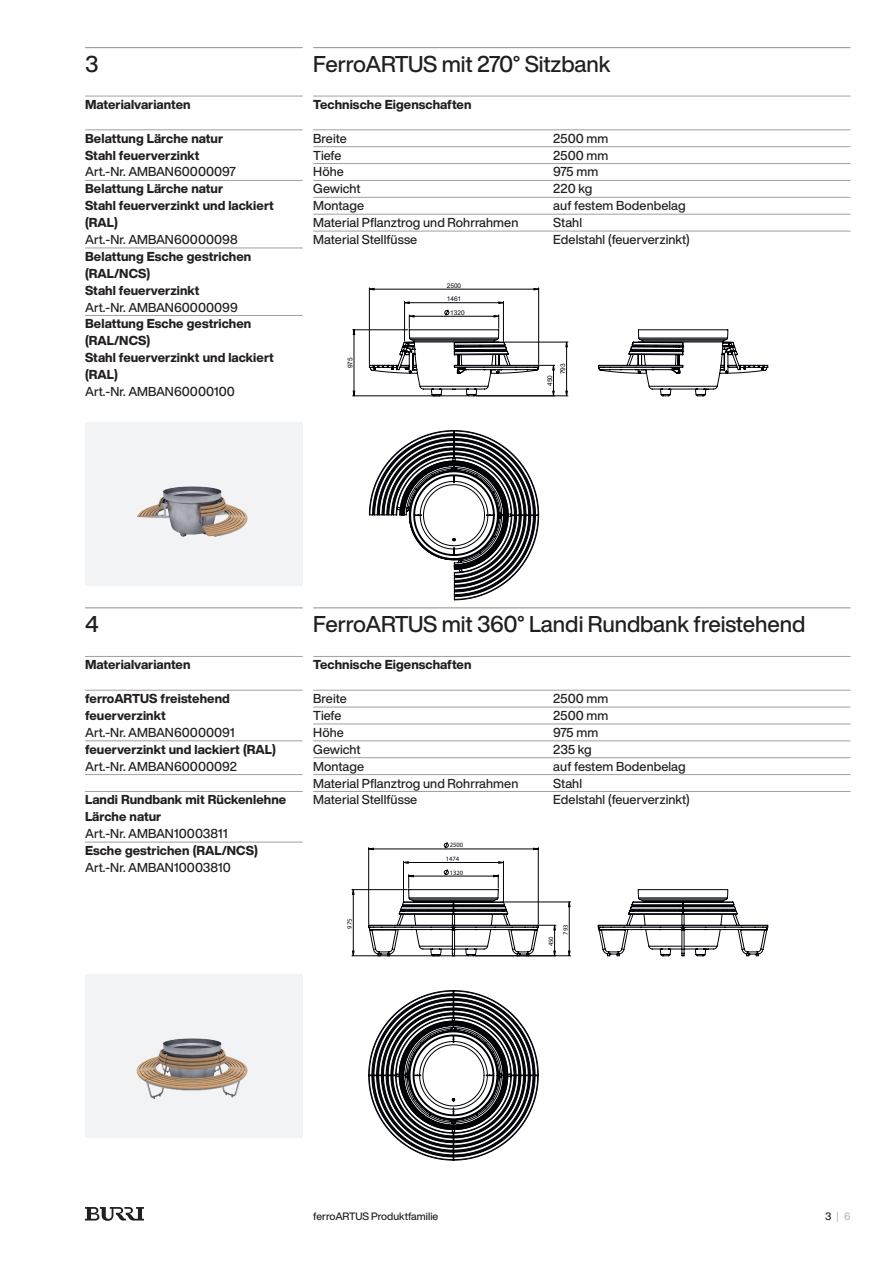
<style>
.page{position:relative;width:893px;height:1263px;background:#fff}
.page>*{position:absolute;margin:0;border:0;box-sizing:border-box;transform-origin:0 0}
.t1{font:500 22.5px "Helvetica Now Display";letter-spacing:-.005em;color:#231f20}
.t2{font:500 12.75px "Helvetica Now Display";letter-spacing:.005em;color:#231f20}
.t3{font:800 12.75px/17px "Helvetica Now Display";letter-spacing:.005em;color:#231f20}
.t4{font:500 10.5px "Helvetica Now Display";letter-spacing:-.005em;color:#231f20}
.t5{font:500 10.5px "Helvetica Now Display";color:#b8bcbf}
.t6{font:6.45px/13.5px "Arial";color:#000208}
.t7{font:6.45px/13.6px "Arial";color:#000208}
.s1{color:#231f20}
</style>
<div class="page">
<svg style="left:85px;top:1207px;width:59px;height:14px"></svg>
<svg style="left:598px;top:329px;width:170px;height:67px"></svg>
<svg style="left:369px;top:430px;width:170px;height:170px"></svg>
<hr style="left:404px;top:301px;width:1px;height:40px;background:#000208">
<hr style="left:503px;top:301px;width:1px;height:40px;background:#000208">
<hr style="left:538px;top:288px;width:1px;height:76px;background:#000208">
<hr style="left:369px;top:288px;width:1px;height:76px;background:#000208">
<hr style="left:476px;top:396px;width:92px;height:1px;background:#000208">
<hr style="left:353px;top:396px;width:114px;height:1px;background:#000208">
<svg style="left:370px;top:288px;width:168px;height:2px"></svg>
<svg style="left:353px;top:302px;width:215px;height:94px"></svg>
<div style="left:85px;top:423px;width:218px;height:163px;background:#f2f3f4"></div>
<hr style="left:313px;top:47px;width:537px;height:1px;background:#9fa298">
<hr style="left:85px;top:47px;width:218px;height:1px;background:#9fa298">
<img style="left:137px;top:486px;width:111px;height:51px">
<div style="left:85px;top:974px;width:218px;height:163px;background:#f2f3f4"></div>
<img style="left:136px;top:1038px;width:112px;height:61px">
<hr style="left:313px;top:607px;width:537px;height:1px;background:#9fa298">
<hr style="left:85px;top:607px;width:218px;height:1px;background:#9fa298">
<svg style="left:598px;top:889px;width:170px;height:67px"></svg>
<svg style="left:368px;top:990px;width:171px;height:170px"></svg>
<hr style="left:538px;top:847px;width:1px;height:77px;background:#000208">
<hr style="left:368px;top:847px;width:1px;height:77px;background:#000208">
<hr style="left:475px;top:955px;width:96px;height:1px;background:#000208">
<hr style="left:504px;top:902px;width:67px;height:1px;background:#000208">
<hr style="left:352px;top:889px;width:55px;height:1px;background:#000208">
<hr style="left:352px;top:955px;width:115px;height:1px;background:#000208">
<svg style="left:368px;top:842px;width:171px;height:8px"></svg>
<svg style="left:568px;top:901px;width:2px;height:54px"></svg>
<svg style="left:352px;top:890px;width:2px;height:66px"></svg>
<svg style="left:368px;top:861px;width:188px;height:95px"></svg>
<hr style="left:313px;top:96px;width:537px;height:1px;background:#9fa298">
<hr style="left:313px;top:130px;width:537px;height:1px;background:#9fa298">
<hr style="left:313px;top:146px;width:537px;height:1px;background:#9fa298">
<hr style="left:313px;top:163px;width:537px;height:1px;background:#9fa298">
<hr style="left:313px;top:180px;width:537px;height:1px;background:#9fa298">
<hr style="left:313px;top:197px;width:537px;height:1px;background:#9fa298">
<hr style="left:313px;top:214px;width:537px;height:1px;background:#9fa298">
<hr style="left:313px;top:231px;width:537px;height:1px;background:#9fa298">
<hr style="left:313px;top:656px;width:537px;height:1px;background:#9fa298">
<hr style="left:313px;top:690px;width:537px;height:1px;background:#9fa298">
<hr style="left:313px;top:707px;width:537px;height:1px;background:#9fa298">
<hr style="left:313px;top:724px;width:537px;height:1px;background:#9fa298">
<hr style="left:313px;top:740px;width:537px;height:1px;background:#9fa298">
<hr style="left:313px;top:757px;width:537px;height:1px;background:#9fa298">
<hr style="left:313px;top:774px;width:537px;height:1px;background:#9fa298">
<hr style="left:313px;top:791px;width:537px;height:1px;background:#9fa298">
<hr style="left:85px;top:656px;width:218px;height:1px;background:#9fa298">
<hr style="left:85px;top:690px;width:218px;height:1px;background:#9fa298">
<hr style="left:85px;top:740px;width:218px;height:1px;background:#9fa298">
<hr style="left:85px;top:774px;width:218px;height:1px;background:#9fa298">
<hr style="left:85px;top:791px;width:218px;height:1px;background:#9fa298">
<hr style="left:85px;top:842px;width:218px;height:1px;background:#9fa298">
<hr style="left:85px;top:96px;width:218px;height:1px;background:#9fa298">
<hr style="left:85px;top:130px;width:218px;height:1px;background:#9fa298">
<hr style="left:85px;top:180px;width:218px;height:1px;background:#9fa298">
<hr style="left:85px;top:248px;width:218px;height:1px;background:#9fa298">
<hr style="left:85px;top:315px;width:218px;height:1px;background:#9fa298">
<h1 class="t1" style="left:85px;top:48px;width:15px">3</h1>
<h1 class="t1" style="left:313px;top:48px;width:299px">FerroARTUS mit 270° Sitzbank</h1>
<p class="t3" style="left:85px;top:96px;width:107px">Materialvarianten</p>
<p class="t3" style="left:85px;top:130px;width:140px">Belattung Lärche natur<br>Stahl feuerverzinkt</p>
<p class="t2" style="left:85px;top:163px;width:152px">Art.-Nr. AMBAN60000097</p>
<p class="t3" style="left:85px;top:180px;width:190px">Belattung Lärche natur<br>Stahl feuerverzinkt und lackiert (RAL)</p>
<p class="t2" style="left:85px;top:231px;width:154px">Art.-Nr. AMBAN60000098</p>
<p class="t3" style="left:85px;top:248px;width:168px">Belattung Esche gestrichen (RAL/NCS)<br>Stahl feuerverzinkt</p>
<p class="t2" style="left:85px;top:298px;width:154px">Art.-Nr. AMBAN60000099</p>
<p class="t3" style="left:85px;top:315px;width:190px">Belattung Esche gestrichen (RAL/NCS)<br>Stahl feuerverzinkt und lackiert (RAL)</p>
<p class="t2" style="left:85px;top:383px;width:151px">Art.-Nr. AMBAN60000100</p>
<p class="t3" style="left:313px;top:96px;width:160px">Technische Eigenschaften</p>
<p class="t2" style="left:313px;top:129px;width:35px">Breite</p>
<p class="t2" style="left:553px;top:129px;width:57px">2500 mm</p>
<p class="t2" style="left:313px;top:146px;width:30px">Tiefe</p>
<p class="t2" style="left:553px;top:146px;width:57px">2500 mm</p>
<p class="t2" style="left:313px;top:163px;width:32px">Höhe</p>
<p class="t2" style="left:553px;top:163px;width:47px">975 mm</p>
<p class="t2" style="left:313px;top:180px;width:49px">Gewicht</p>
<p class="t2" style="left:553px;top:180px;width:40px">220 kg</p>
<p class="t2" style="left:313px;top:197px;width:52px">Montage</p>
<p class="t2" style="left:553px;top:197px;width:134px">auf festem Bodenbelag</p>
<p class="t2" style="left:313px;top:214px;width:207px">Material Pflanztrog und Rohrrahmen</p>
<p class="t2" style="left:553px;top:214px;width:30px">Stahl</p>
<p class="t2" style="left:313px;top:231px;width:106px">Material Stellfüsse</p>
<p class="t2" style="left:553px;top:231px;width:138px">Edelstahl (feuerverzinkt)</p>
<p class="t6" style="left:447px;top:279px;width:16px">2500<br>1461</p>
<p class="t6" style="left:343px;top:368px;width:12px;rotate:-90deg">975</p>
<p class="t6" style="left:450px;top:306px;width:16px">1320</p>
<p class="t6" style="left:543px;top:386px;width:12px;rotate:-90deg">450</p>
<p class="t6" style="left:556px;top:374px;width:12px;rotate:-90deg">793</p>
<h1 class="t1" style="left:85px;top:608px;width:15px">4</h1>
<h1 class="t1" style="left:313px;top:608px;width:494px">FerroARTUS mit 360° Landi Rundbank freistehend</h1>
<p class="t3" style="left:85px;top:656px;width:107px">Materialvarianten</p>
<p class="t3" style="left:85px;top:690px;width:146px">ferroARTUS freistehend feuerverzinkt</p>
<p class="t2" style="left:85px;top:724px;width:151px">Art.-Nr. AMBAN60000091</p>
<p class="t3" style="left:85px;top:741px;width:192px">feuerverzinkt und lackiert (RAL)</p>
<p class="t2" style="left:85px;top:757px;width:153px">Art.-Nr. AMBAN60000092</p>
<p class="t3" style="left:85px;top:791px;width:203px">Landi Rundbank mit Rückenlehne<br>Lärche natur</p>
<p class="t2" style="left:85px;top:825px;width:144px">Art.-Nr. AMBAN10003811</p>
<p class="t3" style="left:85px;top:842px;width:174px">Esche gestrichen (RAL/NCS)</p>
<p class="t2" style="left:85px;top:859px;width:147px">Art.-Nr. AMBAN10003810</p>
<p class="t3" style="left:313px;top:656px;width:160px">Technische Eigenschaften</p>
<p class="t2" style="left:313px;top:690px;width:35px">Breite</p>
<p class="t2" style="left:553px;top:690px;width:57px">2500 mm</p>
<p class="t2" style="left:313px;top:707px;width:30px">Tiefe</p>
<p class="t2" style="left:553px;top:707px;width:57px">2500 mm</p>
<p class="t2" style="left:313px;top:724px;width:32px">Höhe</p>
<p class="t2" style="left:553px;top:724px;width:47px">975 mm</p>
<p class="t2" style="left:313px;top:740px;width:49px">Gewicht</p>
<p class="t2" style="left:553px;top:740px;width:40px">235 kg</p>
<p class="t2" style="left:313px;top:757px;width:52px">Montage</p>
<p class="t2" style="left:553px;top:757px;width:134px">auf festem Bodenbelag</p>
<p class="t2" style="left:313px;top:774px;width:207px">Material Pflanztrog und Rohrrahmen</p>
<p class="t2" style="left:553px;top:774px;width:30px">Stahl</p>
<p class="t2" style="left:313px;top:791px;width:106px">Material Stellfüsse</p>
<p class="t2" style="left:553px;top:791px;width:138px">Edelstahl (feuerverzinkt)</p>
<p class="t7" style="left:446px;top:838px;width:19px;text-indent:4px">2500<br>1474</p>
<p class="t7" style="left:343px;top:928px;width:12px;rotate:-90deg">975</p>
<p class="t7" style="left:450px;top:865px;width:15px">1320</p>
<p class="t7" style="left:544px;top:946px;width:12px;rotate:-90deg">450</p>
<p class="t7" style="left:559px;top:935px;width:12px;rotate:-90deg">793</p>
<p class="t4" style="left:313px;top:1209px;width:127px">ferroARTUS Produktfamilie</p>
<p class="t5" style="left:825px;top:1209px;width:27px"><span class="s1">3</span>|6</p>
</div>
